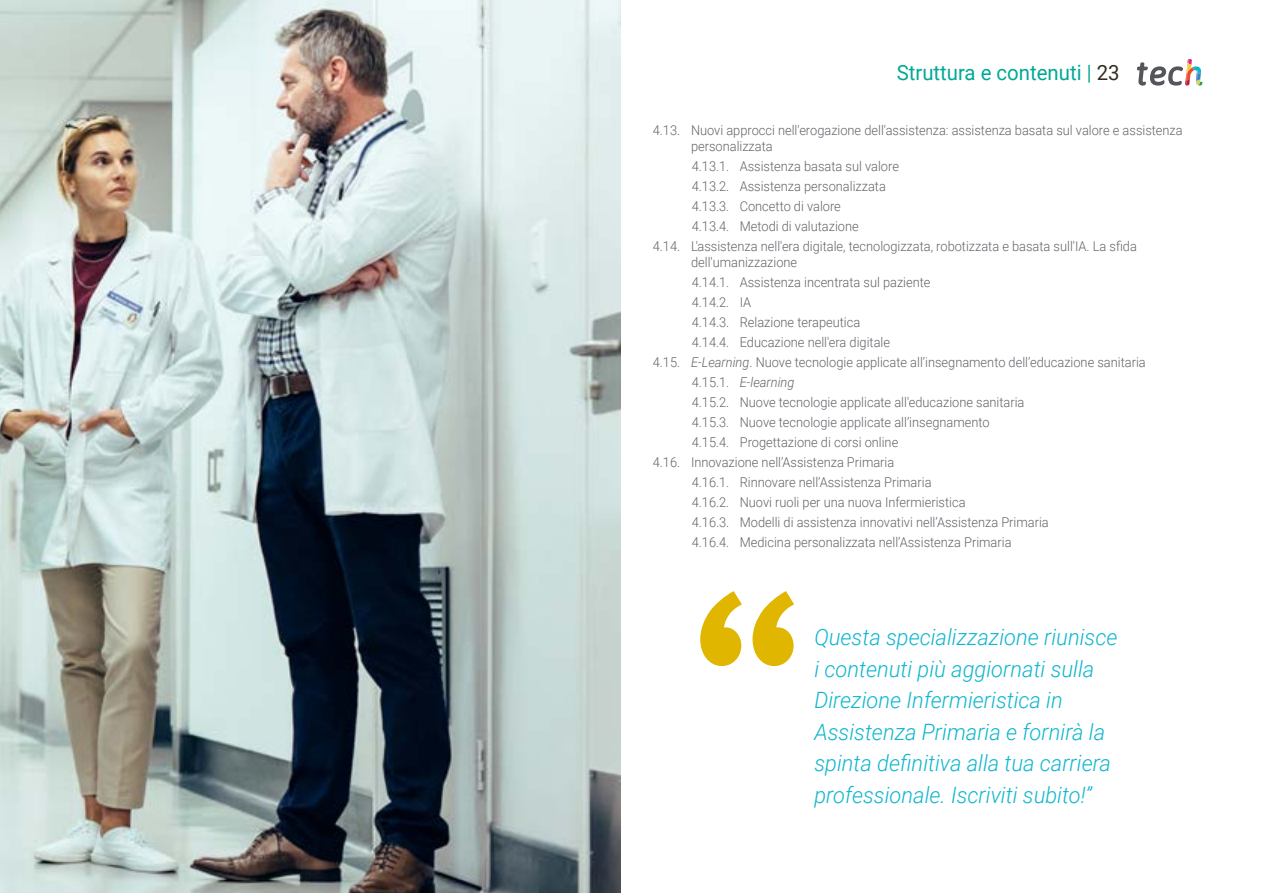
<style>
.page{position:relative;width:1263px;height:893px;background:#fff}
.page>*{position:absolute;margin:0;border:0;box-sizing:border-box;transform-origin:0 0}
.t1{font:italic 300 22.5px/31.5px "Roboto";color:#0fb6cf}
.t2{font:21px "Roboto";color:#00a996}
.t3{font:300 13.5px/15.8px "Roboto";color:#61646a;scale:.95 1}
.t4{font:italic 300 13.5px "Roboto";color:#61646a;scale:.95 1}
.s1{color:#312e20}
.s2{font-style:italic}
.s3{font-style:normal}
</style>
<div class="page">
<svg style="left:1137px;top:59px;width:65px;height:27px"></svg>
<img style="left:0;top:0;width:621px;height:893px">
<svg style="left:700px;top:591px;width:94px;height:76px"></svg>
<h2 class="t2" style="left:897px;top:57px;width:224px">Struttura e contenuti | <span class="s1">23</span></h2>
<p class="t3" style="left:691px;top:122px;width:519px;text-indent:-38px">4.13. Nuovi approcci nell'erogazione dell'assistenza: assistenza basata sul valore e assistenza personalizzata</p>
<p class="t3" style="left:692px;top:158px;width:220px">4.13.1. Assistenza basata sul valore</p>
<p class="t3" style="left:692px;top:178px;width:206px">4.13.2. Assistenza personalizzata</p>
<p class="t3" style="left:692px;top:198px;width:158px">4.13.3. Concetto di valore</p>
<p class="t3" style="left:692px;top:218px;width:177px">4.13.4. Metodi di valutazione</p>
<p class="t3" style="left:653px;top:238px;width:511px">4.14. L'assistenza nell'era digitale, tecnologizzata, robotizzata e basata sull'IA. La sfida</p>
<p class="t3" style="left:691px;top:254px;width:113px">dell'umanizzazione</p>
<p class="t3" style="left:692px;top:274px;width:253px">4.14.1. Assistenza incentrata sul paziente</p>
<p class="t3" style="left:692px;top:294px;width:64px">4.14.2. IA</p>
<p class="t3" style="left:692px;top:314px;width:179px">4.14.3. Relazione terapeutica</p>
<p class="t3" style="left:692px;top:334px;width:210px">4.14.4. Educazione nell'era digitale</p>
<p class="t3" style="left:653px;top:354px;width:520px">4.15. <span class="s2">E-Learning</span>. Nuove tecnologie applicate all’insegnamento dell’educazione sanitaria</p>
<p class="t4" style="left:692px;top:373px;width:110px"><span class="s3">4.15.1.</span> E-learning</p>
<p class="t3" style="left:692px;top:394px;width:352px">4.15.2. Nuove tecnologie applicate all'educazione sanitaria</p>
<p class="t3" style="left:692px;top:414px;width:315px">4.15.3. Nuove tecnologie applicate all’insegnamento</p>
<p class="t3" style="left:692px;top:434px;width:219px">4.15.4. Progettazione di corsi online</p>
<p class="t3" style="left:653px;top:454px;width:256px">4.16. Innovazione nell’Assistenza Primaria</p>
<p class="t3" style="left:692px;top:474px;width:254px">4.16.1. Rinnovare nell’Assistenza Primaria</p>
<p class="t3" style="left:692px;top:494px;width:290px">4.16.2. Nuovi ruoli per una nuova Infermieristica</p>
<p class="t3" style="left:692px;top:514px;width:377px">4.16.3. Modelli di assistenza innovativi nell’Assistenza Primaria</p>
<p class="t3" style="left:692px;top:534px;width:338px">4.16.4. Medicina personalizzata nell’Assistenza Primaria</p>
<h1 class="t1" style="left:814px;top:620px;width:305px">Questa specializzazione riunisce i contenuti più aggiornati sulla Direzione Infermieristica in Assistenza Primaria e fornirà la spinta definitiva alla tua carriera professionale. Iscriviti subito!”</h1>
</div>
